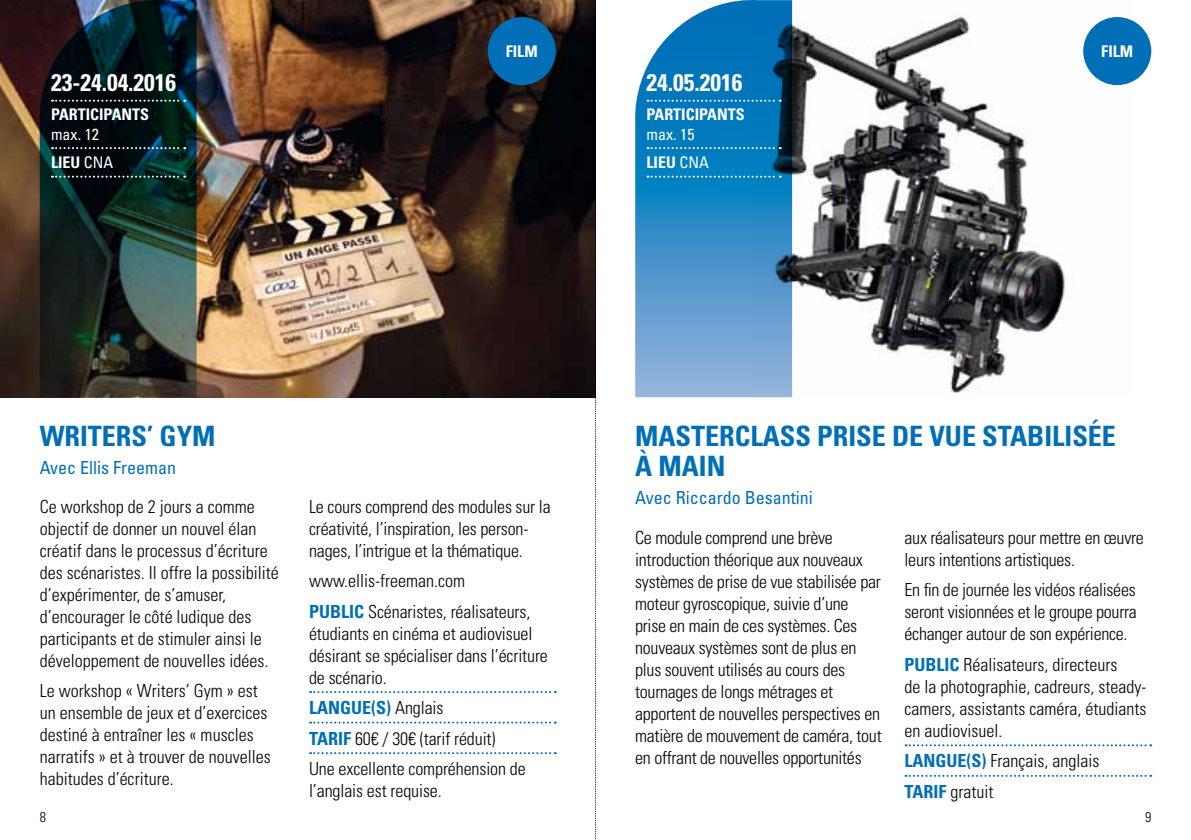
<style>
.page{position:relative;width:1191px;height:840px;background:#fff}
.page>*{position:absolute;margin:0;border:0;box-sizing:border-box;transform-origin:0 0}
.t1{font:700 condensed 28px "Univers LT Std";color:#006fb7}
.t2{font:700 condensed 24px "Univers LT Std";color:#fff}
.t3{font:300 condensed 18px/22px "Univers LT Std";letter-spacing:-.005em;color:#000}
.t4{font:condensed 18px "Univers LT Std";color:#006fb7}
.t5{font:700 condensed 18px "Univers LT Std";color:#006fb7}
.t6{font:700 condensed 16px "Univers LT Std";color:#fff}
.t7{font:condensed 16px/28.6px "Univers LT Std";color:#fff}
.t8{font:300 condensed 14px "Univers LT Std";color:#000}
.s1{font-weight:700}
.s2{font-weight:700;color:#006fb7}
</style>
<div class="page">
<svg style="left:310px;top:691px;width:246px;height:1px"></svg>
<svg style="left:310px;top:721px;width:246px;height:2px"></svg>
<svg style="left:310px;top:752px;width:246px;height:1px"></svg>
<img style="left:0;top:0;width:595px;height:397px">
<img style="left:38px;top:0;width:159px;height:397px">
<svg style="left:52px;top:100px;width:133px;height:2px"></svg>
<svg style="left:52px;top:147px;width:133px;height:2px"></svg>
<svg style="left:52px;top:175px;width:133px;height:2px"></svg>
<hr style="left:147px;top:0;width:50px;height:1px;background:#006fb7">
<div style="left:488px;top:17px;width:68px;height:68px;background:#006fb7;border-radius:50%"></div>
<svg style="left:905px;top:744px;width:246px;height:1px"></svg>
<svg style="left:905px;top:774px;width:246px;height:2px"></svg>
<img style="left:792px;top:0;width:339px;height:397px">
<svg style="left:635px;top:0;width:157px;height:397px;background:#3a8dc3"></svg>
<svg style="left:647px;top:100px;width:133px;height:2px"></svg>
<svg style="left:647px;top:147px;width:133px;height:2px"></svg>
<svg style="left:647px;top:175px;width:133px;height:2px"></svg>
<div style="left:1083px;top:17px;width:68px;height:68px;background:#006fb7;border-radius:50%"></div>
<svg style="left:595px;top:0;width:1px;height:840px"></svg>
<h2 class="t2" style="left:51px;top:68px;width:127px">23-24.04.2016</h2>
<p class="t6" style="left:51px;top:104px;width:100px">PARTICIPANTS</p>
<p class="t7" style="left:51px;top:119px;width:64px">max. 12<br><span class="s1">LIEU</span> CNA</p>
<p class="t6" style="left:506px;top:41px;width:33px">FIL M</p>
<h2 class="t2" style="left:646px;top:68px;width:97px">24.05.2016</h2>
<p class="t6" style="left:646px;top:104px;width:99px">PARTICIPANTS</p>
<p class="t7" style="left:646px;top:119px;width:64px">max. 15<br><span class="s1">LIEU</span> CNA</p>
<p class="t6" style="left:1101px;top:41px;width:32px">FILM</p>
<h1 class="t1" style="left:40px;top:418px;width:157px">WRITERS’ GYM</h1>
<p class="t4" style="left:40px;top:455px;width:138px">Avec Ellis Freeman</p>
<p class="t3" style="left:40px;top:495px;width:240px">Ce workshop de 2 jours a comme objectif de donner un nouvel élan créatif dans le processus d’écriture des scénaristes. Il offre la possibilité d’expérimenter, de s’amuser, d’encourager le côté ludique des participants et de stimuler ainsi le développement de nouvelles idées.</p>
<p class="t3" style="left:40px;top:679px;width:232px">Le workshop « Writers’ Gym » est un ensemble de jeux et d’exercices destiné à entraîner les « muscles narratifs » et à trouver de nouvelles habitudes d’écriture.</p>
<p class="t3" style="left:309px;top:495px;width:243px">Le cours comprend des modules sur la créativité, l’inspiration, les person&shy;nages, l’intrigue et la thématique.</p>
<p class="t3" style="left:309px;top:565px;width:223px;line-height:30.6px">www.ellis-freeman.com<br><span class="s2">PU BLIC</span> Scénaristes, réalisateurs,</p>
<p class="t3" style="left:309px;top:622px;width:240px">étudiants en cinéma et audiovisuel désirant se spécialiser dans l’écriture de scénario.</p>
<p class="t5" style="left:309px;top:696px;width:12px">LANGUE</p>
<p class="t3" style="left:309px;top:692px;width:218px;line-height:30.6px;text-indent:62px"><span class="s2">(S)</span> Anglais<br><span class="s2">TARIF</span> 60€ / 30€ (tarif réduit)<br>Une excellente compréhension de</p>
<p class="t3" style="left:309px;top:779px;width:134px">l’anglais est requise.</p>
<h1 class="t1" style="left:635px;top:418px;width:311px">MASTERCLASS PRISE DE VUE</h1>
<h1 class="t1" style="left:982px;top:418px;width:132px">STABILISÉE</h1>
<h1 class="t1" style="left:635px;top:448px;width:87px">À MAIN</h1>
<p class="t4" style="left:635px;top:485px;width:179px">Avec Riccardo Besantini</p>
<p class="t3" style="left:635px;top:526px;width:248px">Ce module comprend une brève introduction théorique aux nouveaux systèmes de prise de vue stabilisée par moteur gyroscopique, suivie d’une prise en main de ces systèmes. Ces nouveaux systèmes sont de plus en plus souvent utilisés au cours des tournages de longs métrages et apportent de nouvelles perspectives en matière de mouvement de caméra, tout en offrant de nouvelles opportunités</p>
<p class="t3" style="left:904px;top:526px;width:241px">aux réalisateurs pour mettre en œuvre leurs intentions artistiques.</p>
<p class="t3" style="left:904px;top:578px;width:234px;text-align:justify">En fin de journée les vidéos réalisées seront visionnées et le groupe pourra échanger autour de son expérience.</p>
<p class="t3" style="left:904px;top:653px;width:243px"><span class="s2">PUBLIC</span> Réalisateurs, directeurs<br>de la photographie, cadreurs, steady&shy;camers, assistants caméra, étudiants en audiovisuel.</p>
<p class="t5" style="left:904px;top:749px;width:12px">LANGUE</p>
<p class="t3" style="left:904px;top:745px;width:196px;line-height:30.6px;text-indent:62px"><span class="s2">(S)</span> Français, anglais<br><span class="s2">TARIF</span> gratuit</p>
<p class="t8" style="left:40px;top:808px;width:8px">8</p>
<p class="t8" style="left:1145px;top:808px;width:8px">9</p>
</div>
